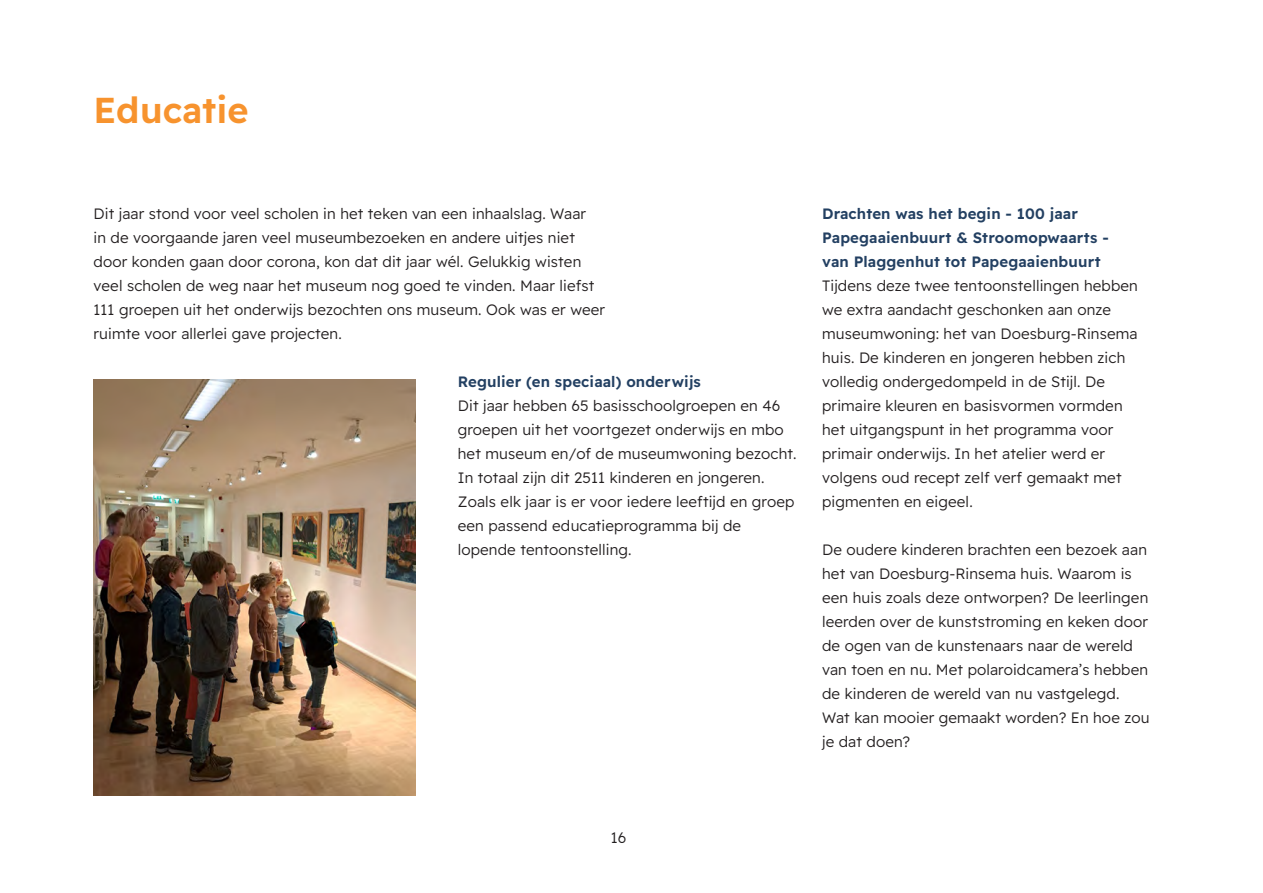
<style>
.page{position:relative;width:1263px;height:893px;background:#fff}
.page>*{position:absolute;margin:0;border:0;box-sizing:border-box;transform-origin:0 0}
.t1{font:600 36px "Readex Pro";color:#f7932e}
.t2{font:300 15px/24px "Readex Pro";letter-spacing:.01em;color:#231f20}
.t3{font:600 15px/24px "Readex Pro";letter-spacing:.01em;color:#234062}
</style>
<div class="page">
<img style="left:94px;top:379px;width:321px;height:416px">
<h1 class="t1" style="left:94px;top:90px;width:157px">Educatie</h1>
<p class="t2" style="left:94px;top:202px;width:513px">Dit jaar stond voor veel scholen in het teken van een inhaalslag. Waar<br>in de voorgaande jaren veel museumbezoeken en andere uitjes niet door konden gaan door corona, kon dat dit jaar wél. Gelukkig wisten veel scholen de weg naar het museum nog goed te vinden. Maar liefst 111 groepen uit het onderwijs bezochten ons museum. Ook was er weer ruimte voor allerlei gave projecten.</p>
<p class="t3" style="left:458px;top:370px;width:245px">Regulier (en speciaal) onderwijs</p>
<p class="t2" style="left:458px;top:394px;width:340px">Dit jaar hebben 65 basisschoolgroepen en 46 groepen uit het voortgezet onderwijs en mbo het museum en/of de museumwoning bezocht.<br>In totaal zijn dit 2511 kinderen en jongeren.<br>Zoals elk jaar is er voor iedere leeftijd en groep een passend educatieprogramma bij de lopende tentoonstelling.</p>
<p class="t3" style="left:822px;top:202px;width:288px">Drachten was het begin - 100 jaar<br>Papegaaienbuurt &amp; Stroomopwaarts - van Plaggenhut tot Papegaaienbuurt</p>
<p class="t2" style="left:822px;top:274px;width:317px">Tijdens deze twee tentoonstellingen hebben we extra aandacht geschonken aan onze museumwoning: het van Doesburg-Rinsema huis. De kinderen en jongeren hebben zich volledig ondergedompeld in de Stijl. De primaire kleuren en basisvormen vormden het uitgangspunt in het programma voor primair onderwijs. In het atelier werd er volgens oud recept zelf verf gemaakt met pigmenten en eigeel.</p>
<p class="t2" style="left:822px;top:538px;width:329px">De oudere kinderen brachten een bezoek aan het van Doesburg-Rinsema huis. Waarom is een huis zoals deze ontworpen? De leerlingen leerden over de kunststroming en keken door de ogen van de kunstenaars naar de wereld van toen en nu. Met polaroidcamera’s hebben de kinderen de wereld van nu vastgelegd.<br>Wat kan mooier gemaakt worden? En hoe zou je dat doen?</p>
<p class="t2" style="left:611px;top:826px;width:17px">16</p>
</div>
